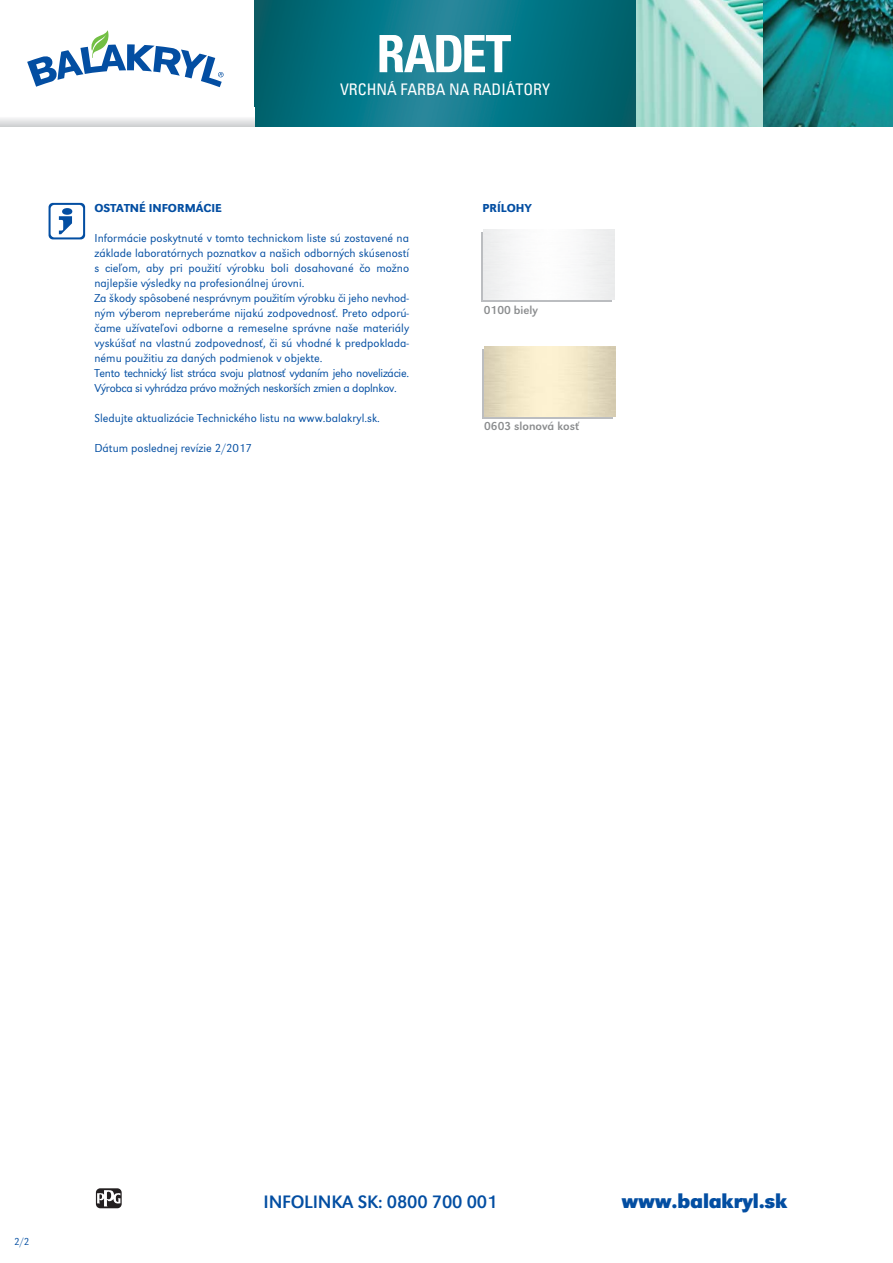
<style>
.page{position:relative;width:893px;height:1263px;background:#fff}
.page>*{position:absolute;margin:0;border:0;box-sizing:border-box;transform-origin:0 0}
.t1{font:700 condensed 51.45px "Univers CE";letter-spacing:-.035em;color:#fff}
.t2{font:700 20.85px "URW Grotesk TCE";letter-spacing:-.01em;color:#034ea2}
.t3{font:18.75px "URW Grotesk TCE";letter-spacing:-.01em;color:#034ea2}
.t4{font:condensed 15.9px "Univers CE";color:#fff}
.t5{font:300 12px/15px "URW Grotesk TCE";color:#034ea2}
.t6{font:500 12px "URW Grotesk TCE";color:#034ea2}
.t7{font:12px "URW Grotesk TCE";color:#8a8c8e}
.t8{font:300 10.5px "URW Grotesk TCE";color:#034ea2}
</style>
<div class="page">
<img style="left:254px;top:0;width:639px;height:126px">
<svg style="left:27px;top:30px;width:197px;height:57px"></svg>
<svg style="left:49px;top:203px;width:36px;height:36px"></svg>
<svg style="left:481px;top:232px;width:131px;height:70px"></svg>
<img style="left:484px;top:230px;width:131px;height:70px">
<div style="left:482px;top:349px;width:131px;height:70px;background:linear-gradient(to right,#bbbdc0,#bbbdc0)"></div>
<img style="left:484px;top:346px;width:131px;height:70px">
<svg style="left:95px;top:1187px;width:28px;height:22px"></svg>
<svg style="left:96px;top:1188px;width:26px;height:20px"></svg>
<svg style="left:97px;top:1190px;width:23px;height:16px"></svg>
<svg style="left:0;top:118px;width:254px;height:8px;background:#e1e2e3"></svg>
<h1 class="t1" style="left:376px;top:35px;width:136px">RADET</h1>
<h3 class="t4" style="left:340px;top:83px;width:212px">VRCHNÁ FARBA NA RADIÁTORY</h3>
<p class="t6" style="left:94px;top:204px;width:129px">OSTATNÉ INFORMÁCIE</p>
<p class="t5" style="left:94px;top:232px;width:316px">Informácie poskytnuté v tomto technickom liste sú zostavené na základe laboratórnych poznatkov a našich odborných skúseností s cieľom, aby pri použití výrobku boli dosahované čo možno najlepšie výsledky na profesionálnej úrovni.<br>Za škody spôsobené nesprávnym použitím výrobku či jeho nevhod&shy;ným výberom nepreberáme nijakú zodpovednosť. Preto odporú&shy;čame užívateľovi odborne a remeselne správne naše materiály vyskúšať na vlastnú zodpovednosť, či sú vhodné k predpoklada&shy;nému použitiu za daných podmienok v objekte.<br>Tento technický list stráca svoju platnosť vydaním jeho novelizácie.<br>Výrobca si vyhrádza právo možných neskorších zmien a doplnkov.</p>
<p class="t5" style="left:94px;top:412px;width:287px">Sledujte aktualizácie Technického listu na www.balakryl.sk.</p>
<p class="t5" style="left:94px;top:442px;width:159px">Dátum poslednej revízie 2/2017</p>
<p class="t6" style="left:483px;top:203px;width:50px">PRÍLOHY</p>
<p class="t7" style="left:484px;top:306px;width:56px">0100 biely</p>
<p class="t7" style="left:484px;top:422px;width:97px">0603 slonová kosť</p>
<p class="t8" style="left:14px;top:1237px;width:17px">2/2</p>
<h3 class="t3" style="left:264px;top:1195px;width:235px">INFOLINKA SK: 0800 700 001</h3>
<h2 class="t2" style="left:622px;top:1189px;width:167px">www.balakryl.sk</h2>
</div>
